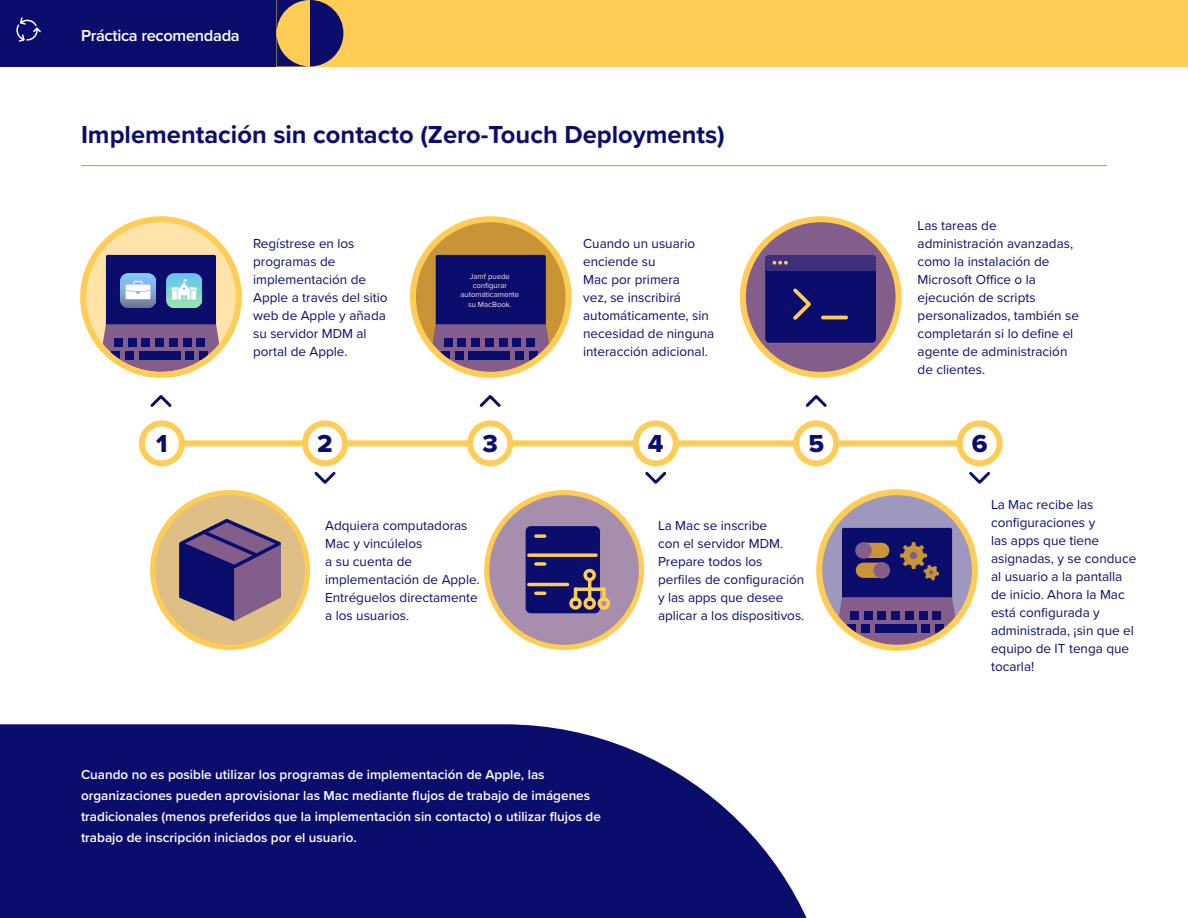
<style>
.page{position:relative;width:1188px;height:918px;background:#fff}
.page>*{position:absolute;margin:0;border:0;box-sizing:border-box;transform-origin:0 0}
.t1{font:700 25.5px "Proxima Nova";color:#0b0d6d}
.t2{font:25.5px "Proxima Nova Extrabld";color:#0b0d6d}
.t3{font:600 16.5px "Proxima Nova";letter-spacing:-.02em;color:#fff}
.t4{font:13.5px/18px "Proxima Nova";color:#0b0d6d}
.t5{font:600 13.5px/21px "Proxima Nova";color:#fff}
.t6{font:7.8px/9.3px "Proxima Nova";color:#fae3e3;text-align:center}
</style>
<div class="page">
<svg style="left:83px;top:219px;width:156px;height:156px;background:#fedf9d"></svg>
<div style="left:106px;top:255px;width:110px;height:71px;background:#0b0d6d;border-radius:2px"></div>
<svg style="left:98px;top:324px;width:126px;height:47px;background:#9f8092"></svg>
<div style="left:197px;top:338px;width:8px;height:8px;background:#0b0d6d"></div>
<div style="left:183px;top:338px;width:8px;height:8px;background:#0b0d6d"></div>
<div style="left:169px;top:338px;width:8px;height:8px;background:#0b0d6d"></div>
<div style="left:155px;top:338px;width:9px;height:8px;background:#0b0d6d"></div>
<div style="left:142px;top:338px;width:8px;height:8px;background:#0b0d6d"></div>
<div style="left:128px;top:338px;width:8px;height:8px;background:#0b0d6d"></div>
<div style="left:114px;top:338px;width:8px;height:8px;background:#0b0d6d"></div>
<div style="left:139px;top:352px;width:41px;height:8px;background:#0b0d6d"></div>
<div style="left:186px;top:352px;width:8px;height:8px;background:#0b0d6d"></div>
<svg style="left:200px;top:352px;width:8px;height:8px"></svg>
<svg style="left:111px;top:352px;width:9px;height:8px"></svg>
<div style="left:125px;top:352px;width:8px;height:8px;background:#0b0d6d"></div>
<div style="left:80px;top:216px;width:162px;height:162px;border:6px solid #ffcd56;border-radius:50%"></div>
<svg style="left:413px;top:219px;width:156px;height:156px;background:#ce9a3a"></svg>
<div style="left:436px;top:255px;width:110px;height:71px;background:#0b0d6d;border-radius:2px"></div>
<svg style="left:428px;top:324px;width:126px;height:48px;background:#9e7e8e"></svg>
<div style="left:527px;top:338px;width:8px;height:8px;background:#0b0d6d"></div>
<div style="left:513px;top:338px;width:8px;height:8px;background:#0b0d6d"></div>
<div style="left:499px;top:338px;width:8px;height:8px;background:#0b0d6d"></div>
<div style="left:485px;top:338px;width:9px;height:8px;background:#0b0d6d"></div>
<div style="left:472px;top:338px;width:8px;height:8px;background:#0b0d6d"></div>
<div style="left:458px;top:338px;width:8px;height:8px;background:#0b0d6d"></div>
<div style="left:444px;top:338px;width:8px;height:8px;background:#0b0d6d"></div>
<div style="left:469px;top:352px;width:41px;height:8px;background:#0b0d6d"></div>
<div style="left:516px;top:352px;width:8px;height:8px;background:#0b0d6d"></div>
<svg style="left:529px;top:352px;width:9px;height:8px"></svg>
<svg style="left:441px;top:352px;width:8px;height:8px"></svg>
<div style="left:455px;top:352px;width:8px;height:8px;background:#0b0d6d"></div>
<div style="left:410px;top:216px;width:162px;height:162px;border:6px solid #ffcd56;border-radius:50%"></div>
<svg style="left:819px;top:492px;width:156px;height:156px;background:#a89cb1"></svg>
<div style="left:842px;top:528px;width:110px;height:71px;background:#0b0d6d;border-radius:2px"></div>
<svg style="left:834px;top:597px;width:126px;height:47px;background:#9b7d93"></svg>
<div style="left:933px;top:611px;width:8px;height:8px;background:#0b0d6d"></div>
<div style="left:919px;top:611px;width:8px;height:8px;background:#0b0d6d"></div>
<div style="left:905px;top:611px;width:9px;height:8px;background:#0b0d6d"></div>
<div style="left:892px;top:611px;width:8px;height:8px;background:#0b0d6d"></div>
<div style="left:878px;top:611px;width:8px;height:8px;background:#0b0d6d"></div>
<div style="left:864px;top:611px;width:8px;height:8px;background:#0b0d6d"></div>
<div style="left:850px;top:611px;width:9px;height:8px;background:#0b0d6d"></div>
<div style="left:875px;top:625px;width:41px;height:8px;background:#0b0d6d"></div>
<div style="left:922px;top:625px;width:8px;height:8px;background:#0b0d6d"></div>
<svg style="left:936px;top:625px;width:8px;height:8px"></svg>
<svg style="left:847px;top:625px;width:9px;height:8px"></svg>
<div style="left:861px;top:625px;width:9px;height:8px;background:#0b0d6d"></div>
<div style="left:816px;top:489px;width:162px;height:162px;border:6px solid #ffcd56;border-radius:50%"></div>
<div style="left:743px;top:219px;width:156px;height:156px;background:#835e8a;border-radius:50%"></div>
<div style="left:740px;top:216px;width:162px;height:162px;border:6px solid #ffcd56;border-radius:50%"></div>
<div style="left:0;top:0;width:276px;height:66px;background:#0b0d6d"></div>
<div style="left:276px;top:0;width:912px;height:66px;background:#ffcd56"></div>
<svg style="left:276px;top:0;width:67px;height:66px"></svg>
<hr style="left:81px;top:165px;width:1026px;height:1px;background:#c99436">
<svg style="left:0;top:724px;width:807px;height:194px;background:#25267c"></svg>
<svg style="left:16px;top:17px;width:25px;height:25px"></svg>
<svg style="left:150px;top:395px;width:22px;height:12px"></svg>
<svg style="left:479px;top:395px;width:22px;height:12px"></svg>
<svg style="left:805px;top:395px;width:22px;height:12px"></svg>
<svg style="left:314px;top:472px;width:22px;height:12px"></svg>
<div style="left:184px;top:440px;width:126px;height:6px;background:#ffcd56"></div>
<div style="left:339px;top:440px;width:137px;height:6px;background:#ffcd56"></div>
<div style="left:495px;top:440px;width:161px;height:6px;background:#ffcd56"></div>
<div style="left:656px;top:440px;width:156px;height:6px;background:#ffcd56"></div>
<div style="left:822px;top:440px;width:137px;height:6px;background:#ffcd56"></div>
<svg style="left:645px;top:471px;width:22px;height:13px"></svg>
<svg style="left:969px;top:471px;width:21px;height:13px"></svg>
<svg style="left:142px;top:423px;width:40px;height:40px"></svg>
<div style="left:139px;top:420px;width:46px;height:46px;border:6px solid #ffcd56;border-radius:50%"></div>
<svg style="left:305px;top:423px;width:40px;height:40px"></svg>
<div style="left:302px;top:420px;width:46px;height:46px;border:6px solid #ffcd56;border-radius:50%"></div>
<svg style="left:470px;top:423px;width:40px;height:40px"></svg>
<div style="left:467px;top:420px;width:46px;height:46px;border:6px solid #ffcd56;border-radius:50%"></div>
<svg style="left:636px;top:423px;width:40px;height:40px"></svg>
<div style="left:633px;top:420px;width:46px;height:46px;border:6px solid #ffcd56;border-radius:50%"></div>
<svg style="left:796px;top:423px;width:40px;height:40px"></svg>
<div style="left:793px;top:420px;width:46px;height:46px;border:6px solid #ffcd56;border-radius:50%"></div>
<svg style="left:960px;top:423px;width:40px;height:40px"></svg>
<div style="left:957px;top:420px;width:46px;height:46px;border:6px solid #ffcd56;border-radius:50%"></div>
<div style="left:153px;top:493px;width:154px;height:154px;background:#dfbf86;border-radius:50%"></div>
<div style="left:150px;top:490px;width:160px;height:160px;border:5px solid #ffcd56;border-radius:50%"></div>
<div style="left:487px;top:493px;width:154px;height:154px;background:#a88ead;border-radius:50%"></div>
<div style="left:484px;top:490px;width:160px;height:160px;border:5px solid #ffcd56;border-radius:50%"></div>
<svg style="left:179px;top:521px;width:102px;height:100px"></svg>
<div style="left:526px;top:526px;width:74px;height:87px;background:#0b0d6d;border-radius:5px"></div>
<svg style="left:525px;top:533px;width:85px;height:78px"></svg>
<div style="left:765px;top:255px;width:111px;height:88px;background:#0b0d6d;border-radius:4px"></div>
<div style="left:765px;top:255px;width:111px;height:16px;background:#3d2f7d"></div>
<svg style="left:793px;top:288px;width:55px;height:32px"></svg>
<svg style="left:856px;top:543px;width:33px;height:35px"></svg>
<div style="left:874px;top:562px;width:16px;height:17px;background:#835e8a;border-radius:50%"></div>
<div style="left:855px;top:542px;width:17px;height:17px;background:#835e8a;border-radius:50%"></div>
<svg style="left:900px;top:542px;width:39px;height:38px"></svg>
<div style="left:910px;top:552px;width:7px;height:7px;background:#835e8a;border-radius:50%"></div>
<img style="left:120px;top:273px;width:35px;height:35px">
<img style="left:167px;top:273px;width:34px;height:35px">
<p class="t3" style="left:81px;top:24px;width:160px">Práctica recomendada</p>
<h1 class="t1" style="left:81px;top:116px;width:645px">Implementación sin contacto (Zero-Touch Deployments)</h1>
<p class="t4" style="left:253px;top:234px;width:136px">Regístrese en los programas de implementación de<br>Apple a través del sitio web de Apple y añada su servidor MDM al portal de Apple.</p>
<p class="t6" style="left:460px;top:271px;width:60px">Jamf puede configurar automáticamente su MacBook.</p>
<p class="t4" style="left:583px;top:234px;width:133px">Cuando un usuario enciende su<br>Mac por primera<br>vez, se inscribirá automáticamente, sin necesidad de ninguna interacción adicional.</p>
<p class="t4" style="left:918px;top:216px;width:163px">Las tareas de administración avanzadas, como la instalación de<br>Microsoft Office o la ejecución de scripts personalizados, también se completarán si lo define el agente de administración de clientes.</p>
<h1 class="t2" style="left:156px;top:425px;width:13px">1</h1>
<h1 class="t2" style="left:317px;top:425px;width:17px">2</h1>
<h1 class="t2" style="left:483px;top:425px;width:17px">3</h1>
<h1 class="t2" style="left:648px;top:425px;width:17px">4</h1>
<h1 class="t2" style="left:808px;top:425px;width:17px">5</h1>
<h1 class="t2" style="left:972px;top:425px;width:17px">6</h1>
<p class="t4" style="left:325px;top:516px;width:156px">Adquiera computadoras<br>Mac y vincúlelos<br>a su cuenta de implementación de Apple.<br>Entréguelos directamente a los usuarios.</p>
<p class="t4" style="left:658px;top:516px;width:148px">La Mac se inscribe<br>con el servidor MDM.<br>Prepare todos los perfiles de configuración y las apps que desee aplicar a los dispositivos.</p>
<p class="t5" style="left:81px;top:764px;width:521px">Cuando no es posible utilizar los programas de implementación de Apple, las organizaciones pueden aprovisionar las Mac mediante flujos de trabajo de imágenes tradicionales (menos preferidos que la implementación sin contacto) o utilizar flujos de trabajo de inscripción iniciados por el usuario.</p>
<p class="t4" style="left:991px;top:495px;width:147px">La Mac recibe las configuraciones y<br>las apps que tiene asignadas, y se conduce al usuario a la pantalla de inicio. Ahora la Mac está configurada y administrada, ¡sin que el equipo de IT tenga que tocarla!</p>
</div>
